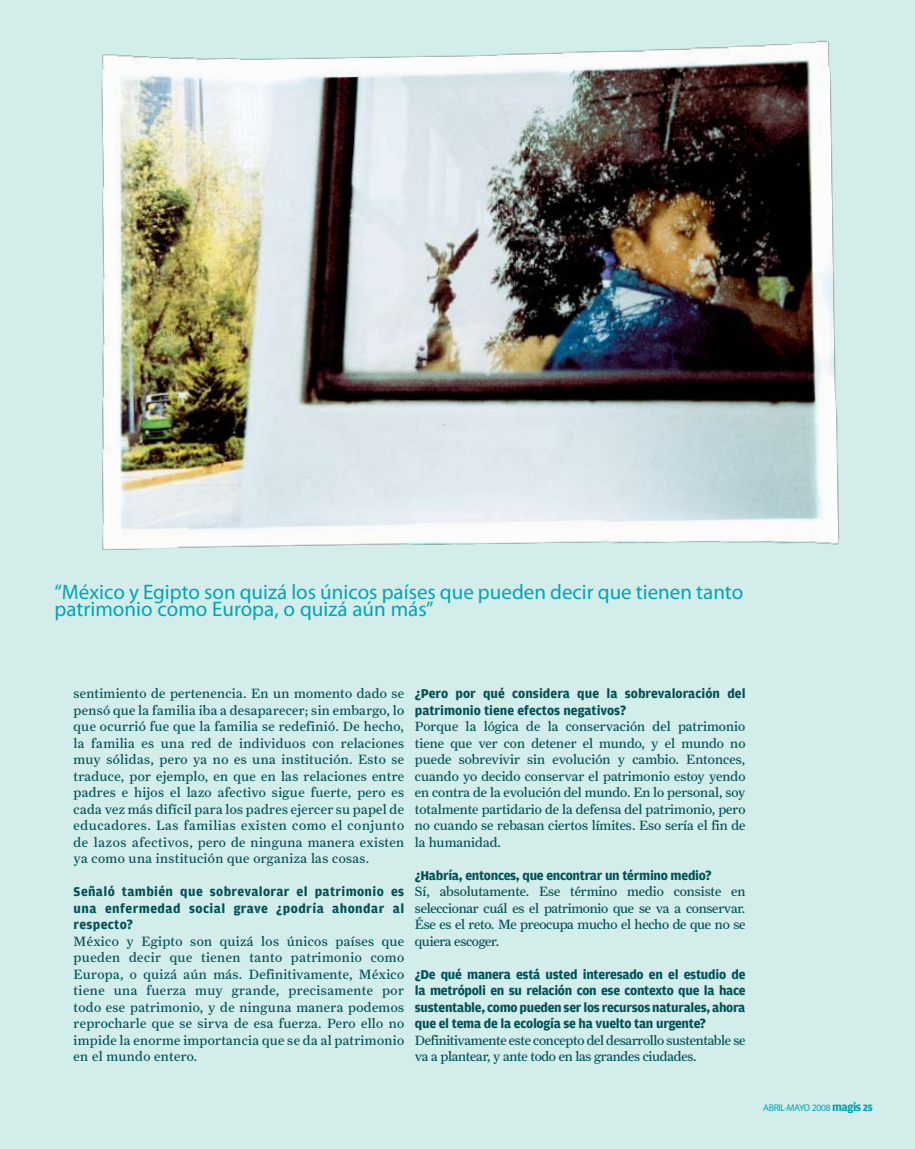
<style>
.page{position:relative;width:915px;height:1149px;background:#fff}
.page>*{position:absolute;margin:0;border:0;box-sizing:border-box;transform-origin:0 0}
.t1{font:21px/16.5px "Myriad Pro";color:#00a6b3}
.t2{font:13.5px/16.5px "Farnham Text";letter-spacing:-.01em;color:#005257;text-align:justify}
.t3{font:700 13.5px/16.5px "Amplitude";color:#005257;text-align:justify}
.t4{font:700 13.5px "Amplitude";letter-spacing:-.02em;color:#005257}
.t5{font:9.75px "Myriad Pro";letter-spacing:-.04em;color:#00a6b3}
.s1{font-family:"Amplitude";font-weight:700;font-size:12px}
.s2{font-family:"Amplitude";font-weight:900}
</style>
<div class="page">
<div style="left:0;top:0;width:914px;height:1148px;background:#d3edea"></div>
<img style="left:101px;top:40px;width:739px;height:510px">
<h1 class="t1" style="left:55px;top:583px;width:690px">“México y Egipto son quizá los únicos países que pueden decir que tienen tanto patrimonio como Europa, o quizá aún más”</h1>
<p class="t2" style="left:74px;top:684px;width:332px">sentimiento de pertenencia. En un momento dado se pensó que la familia iba a desaparecer; sin embargo, lo que ocurrió fue que la familia se redefinió. De hecho, la familia es una red de individuos con relaciones muy sólidas, pero ya no es una institución. Esto se traduce, por ejemplo, en que en las relaciones entre padres e hijos el lazo afectivo sigue fuerte, pero es cada vez más difícil para los padres ejercer su papel de educadores. Las familias existen como el conjunto de lazos afectivos, pero de ninguna manera existen ya como una institución que organiza las cosas.</p>
<p class="t3" style="left:74px;top:883px;width:332px">Señaló también que sobrevalorar el patrimonio es una enfermedad social grave ¿podría ahondar al respecto?</p>
<p class="t2" style="left:74px;top:932px;width:332px">México y Egipto son quizá los únicos países que pueden decir que tienen tanto patrimonio como Europa, o quizá aún más. Definitivamente, México tiene una fuerza muy grande, precisamente por todo ese patrimonio, y de ninguna manera podemos reprocharle que se sirva de esa fuerza. Pero ello no impide la enorme importancia que se da al patrimonio en el mundo entero.</p>
<p class="t3" style="left:415px;top:685px;width:332px">¿Pero por qué considera que la sobrevaloración del patrimonio tiene efectos negativos?</p>
<p class="t2" style="left:415px;top:717px;width:332px">Porque la lógica de la conservación del patrimonio tiene que ver con detener el mundo, y el mundo no puede sobrevivir sin evolución y cambio. Entonces, cuando yo decido conservar el patrimonio estoy yendo en contra de la evolución del mundo. En lo personal, soy totalmente partidario de la defensa del patrimonio, pero no cuando se rebasan ciertos límites. Eso sería el fin de la humanidad.</p>
<p class="t4" style="left:415px;top:867px;width:298px">¿Habría, entonces, que encontrar un término medio?</p>
<p class="t2" style="left:415px;top:882px;width:332px">Sí, absolutamente. Ese término medio consiste en seleccionar cuál es el patrimonio que se va a conservar.<br>Ése es el reto. Me preocupa mucho el hecho de que no se quiera escoger.</p>
<p class="t3" style="left:415px;top:965px;width:332px">¿De qué manera está usted interesado en el estudio de la metrópoli en su relación con ese contexto que la hace sustentable, como pueden ser los recursos naturales, ahora que el tema de la ecología se ha vuelto tan urgente?</p>
<p class="t2" style="left:415px;top:1031px;width:332px">Definitivamente este concepto del desarrollo sustentable se va a plantear, y ante todo en las grandes ciudades.</p>
<p class="t5" style="left:763px;top:1101px;width:111px">ABRIL-MAYO 2008 <span class="s1">magis</span> <span class="s2">25</span></p>
</div>
